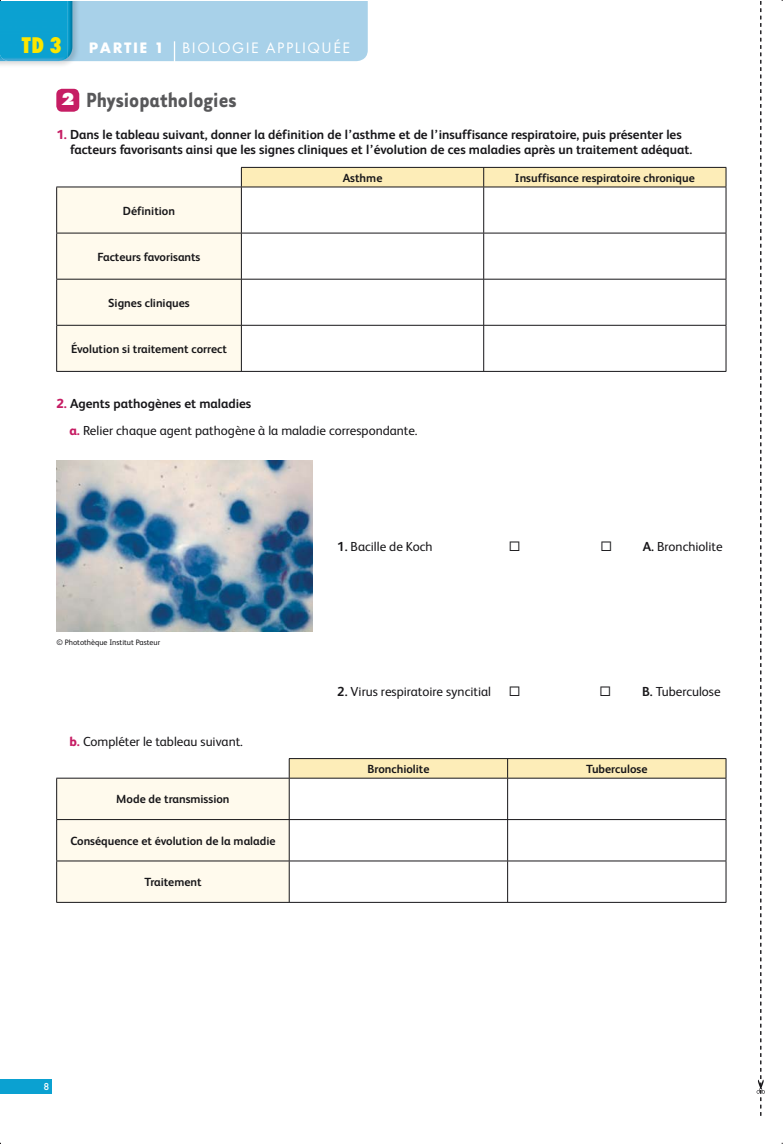
<style>
.page{position:relative;width:783px;height:1144px;background:#fff}
.page>*{position:absolute;margin:0;border:0;box-sizing:border-box;transform-origin:0 0}
.t1{font:700 23.55px "Tarzana Narrow";color:#58585a}
.t2{font:15.75px "Futura T";letter-spacing:.1em;color:#fff}
.t3{font:700 13.05px/15.8px "FS Albert";color:#171619}
.t4{font:13.05px/26.8px "FS Albert";color:#171619}
.t5{font:700 11.85px "FS Albert";color:#171619}
.t6{font:500 10.5px "Futura T";color:#fff}
.t7{font:7.8px "FS Albert";color:#171619}
.s1{font-weight:800;font-stretch:condensed;font-size:23.55px;color:#fce600}
.s2{font-family:"Futura T Bold Ro 1"}
.s3{font-family:"Futura T";font-weight:800;font-size:18.15px;color:#fff}
.s4{font-weight:800;color:#c61d64}
.s5{font-weight:700}
</style>
<div class="page">
<div style="left:0;top:1079px;width:51px;height:15px;background:#0ba1d1"></div>
<div style="left:56px;top:89px;width:23px;height:23px;background:#c61d64;border-radius:6px"></div>
<hr style="left:56px;top:279px;width:670px;height:1px;background:#171619">
<hr style="left:56px;top:325px;width:670px;height:1px;background:#171619">
<hr style="left:56px;top:371px;width:670px;height:1px;background:#171619">
<hr style="left:56px;top:187px;width:1px;height:46px;background:#171619">
<hr style="left:56px;top:233px;width:1px;height:46px;background:#171619">
<hr style="left:56px;top:280px;width:1px;height:45px;background:#171619">
<hr style="left:56px;top:326px;width:1px;height:45px;background:#171619">
<svg style="left:57px;top:167px;width:669px;height:204px"></svg>
<hr style="left:241px;top:187px;width:1px;height:46px;background:#171619">
<hr style="left:483px;top:187px;width:1px;height:46px;background:#171619">
<hr style="left:725px;top:187px;width:1px;height:46px;background:#171619">
<hr style="left:241px;top:233px;width:1px;height:46px;background:#171619">
<hr style="left:483px;top:233px;width:1px;height:46px;background:#171619">
<hr style="left:725px;top:233px;width:1px;height:46px;background:#171619">
<hr style="left:241px;top:280px;width:1px;height:45px;background:#171619">
<hr style="left:483px;top:280px;width:1px;height:45px;background:#171619">
<hr style="left:725px;top:280px;width:1px;height:45px;background:#171619">
<hr style="left:241px;top:326px;width:1px;height:45px;background:#171619">
<hr style="left:483px;top:326px;width:1px;height:45px;background:#171619">
<hr style="left:725px;top:326px;width:1px;height:45px;background:#171619">
<img style="left:56px;top:461px;width:256px;height:171px">
<hr style="left:289px;top:758px;width:437px;height:1px;background:#171619">
<hr style="left:56px;top:819px;width:670px;height:1px;background:#171619">
<hr style="left:56px;top:902px;width:670px;height:1px;background:#171619">
<hr style="left:56px;top:778px;width:1px;height:41px;background:#171619">
<hr style="left:56px;top:820px;width:1px;height:41px;background:#171619">
<hr style="left:56px;top:861px;width:1px;height:41px;background:#171619">
<svg style="left:57px;top:759px;width:669px;height:143px"></svg>
<hr style="left:289px;top:778px;width:1px;height:41px;background:#171619">
<hr style="left:507px;top:778px;width:1px;height:41px;background:#171619">
<hr style="left:725px;top:778px;width:1px;height:41px;background:#171619">
<hr style="left:289px;top:820px;width:1px;height:41px;background:#171619">
<hr style="left:507px;top:820px;width:1px;height:41px;background:#171619">
<hr style="left:725px;top:820px;width:1px;height:41px;background:#171619">
<hr style="left:289px;top:861px;width:1px;height:41px;background:#171619">
<hr style="left:507px;top:861px;width:1px;height:41px;background:#171619">
<hr style="left:725px;top:861px;width:1px;height:41px;background:#171619">
<svg style="left:756px;top:1px;width:8px;height:1115px"></svg>
<svg style="left:0;top:0;width:367px;height:65px;background:#92cbe5"></svg>
<h2 class="t2" style="left:22px;top:42px;width:329px"><span class="s1">TD 3</span> <span class="s2">PARTIE 1</span> BIOLOGIE APPLIQUÉE</h2>
<h1 class="t1" style="left:61px;top:92px;width:177px"><span class="s3">2</span> Physiopathologies</h1>
<p class="t3" style="left:70px;top:127px;width:623px;text-indent:-14px"><span class="s4">1.</span> Dans le tableau suivant, donner la définition de l’asthme et de l’insuffisance respiratoire, puis présenter les facteurs favorisants ainsi que les signes cliniques et l’évolution de ces maladies après un traitement adéquat.</p>
<p class="t5" style="left:342px;top:173px;width:41px">Asthme</p>
<p class="t5" style="left:514px;top:173px;width:181px">Insuffisance respiratoire chronique</p>
<p class="t5" style="left:123px;top:206px;width:54px">Définition</p>
<p class="t5" style="left:97px;top:252px;width:104px">Facteurs favorisants</p>
<p class="t5" style="left:108px;top:298px;width:83px">Signes cliniques</p>
<p class="t5" style="left:71px;top:344px;width:157px">Évolution si traitement correct</p>
<p class="t4" style="left:69px;top:392px;width:349px;text-indent:-13px"><span class="s4">2.</span> <span class="s5">Agents pathogènes et maladies<br></span><span class="s4">a.</span> Relier chaque agent pathogène à la maladie correspondante.</p>
<p class="t7" style="left:56px;top:640px;width:105px">© Photothèque Institut Pasteur</p>
<p class="t4" style="left:69px;top:729px;width:175px"><span class="s4">b.</span> Compléter le tableau suivant.</p>
<p class="t5" style="left:116px;top:795px;width:115px">Mode de transmission</p>
<p class="t5" style="left:70px;top:836px;width:207px">Conséquence et évolution de la maladie</p>
<p class="t5" style="left:144px;top:877px;width:59px">Traitement</p>
<p class="t4" style="left:337px;top:535px;width:97px"><span class="s5">1.</span> Bacille de Koch</p>
<p class="t4" style="left:642px;top:535px;width:81px"><span class="s5">A.</span> Bronchiolite</p>
<p class="t4" style="left:337px;top:680px;width:155px"><span class="s5">2.</span> Virus respiratoire syncitial</p>
<p class="t4" style="left:641px;top:680px;width:80px"><span class="s5">B.</span> Tuberculose</p>
<p class="t5" style="left:367px;top:764px;width:64px">Bronchiolite</p>
<p class="t5" style="left:586px;top:764px;width:63px">Tuberculose</p>
<p class="t6" style="left:43px;top:1082px;width:7px">8</p>
</div>
